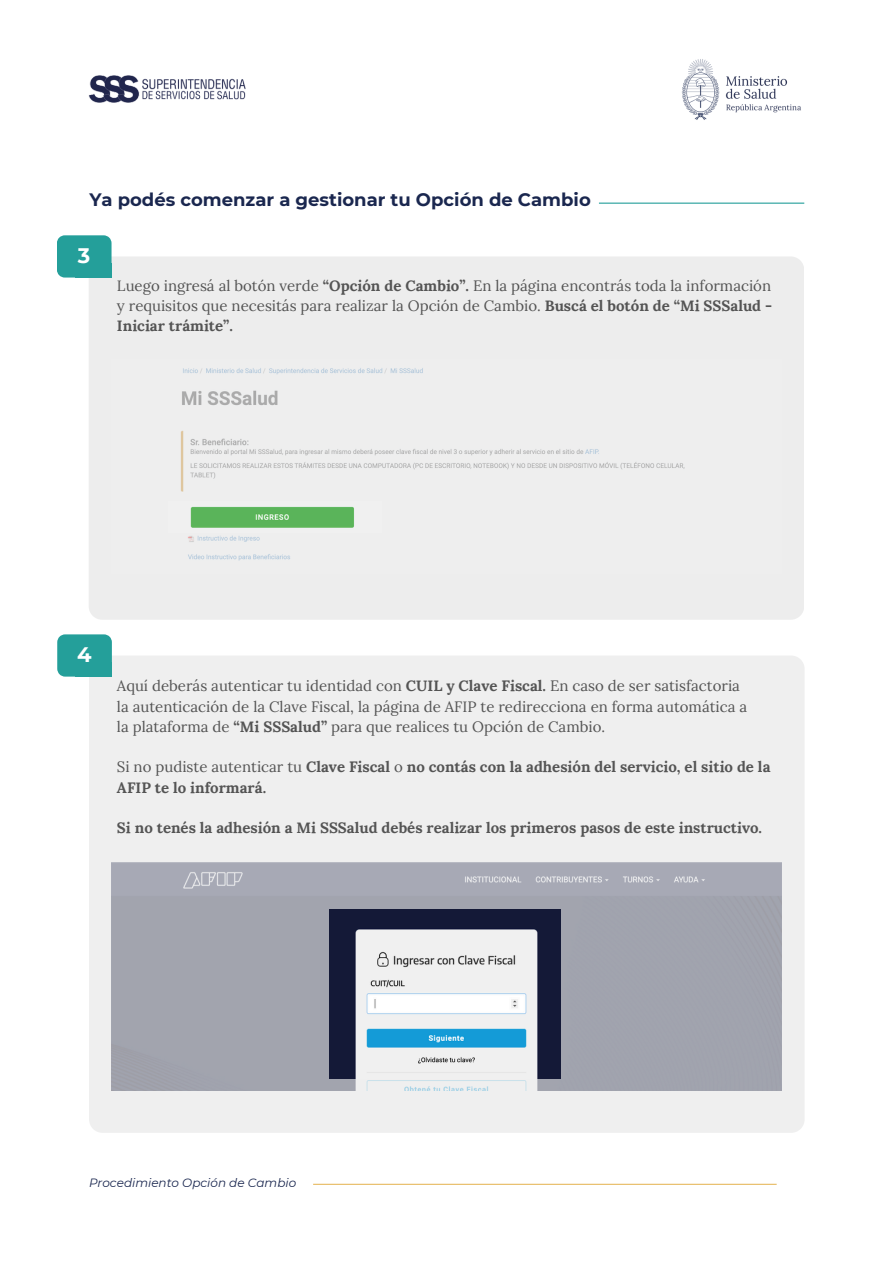
<style>
.page{position:relative;width:894px;height:1264px;background:#fff}
.page>*{position:absolute;margin:0;border:0;box-sizing:border-box;transform-origin:0 0}
.t1{font:700 21px "Montserrat";color:#fff}
.t2{font:700 18px "Montserrat";color:#1a274f}
.t3{font:15px/20.2px "Lora";color:#545454;text-align:justify}
.t4{font:700 15px/20.2px "Lora";color:#545454}
.t5{font:italic 12px "Montserrat";color:#1a274f}
.s1{font-weight:700}
.s2{font-weight:400}
</style>
<div class="page">
<img style="left:89px;top:75px;width:157px;height:28px">
<img style="left:682px;top:59px;width:119px;height:61px">
<div style="left:89px;top:256px;width:715px;height:363px;background:#ededed"></div>
<div style="left:57px;top:235px;width:54px;height:42px;background:#249f9a"></div>
<div style="left:75px;top:263px;width:36px;height:14px;background:#249f9a"></div>
<div style="left:89px;top:656px;width:715px;height:476px;background:#efefef"></div>
<svg style="left:57px;top:634px;width:55px;height:42px;background:#2ca29e"></svg>
<div style="left:76px;top:661px;width:36px;height:15px;background:#249f9a"></div>
<div style="left:111px;top:359px;width:670px;height:214px;background:#eee"></div>
<img style="left:168px;top:502px;width:213px;height:30px">
<div style="left:112px;top:862px;width:669px;height:228px;background:#a2a4ae"></div>
<img style="left:329px;top:909px;width:231px;height:169px">
<hr style="left:313px;top:1183px;width:463px;height:1px;background:#e7ba61">
<hr style="left:598px;top:202px;width:206px;height:2px;background:#249f9a">
<p class="t2" style="left:89px;top:188px;width:503px">Ya podés comenzar a gestionar tu Opción de Cambio</p>
<p class="t1" style="left:78px;top:242px;width:14px">3</p>
<p class="t3" style="left:117px;top:275px;width:656px">Luego ingresá al botón verde <span class="s1">“Opción de Cambio”.</span> En la página encontrás toda la información y requisitos que necesitás para realizar la Opción de Cambio. <span class="s1">Buscá el botón de “Mi SSSalud - Iniciar trámite”.</span></p>
<p class="t1" style="left:77px;top:641px;width:16px">4</p>
<p class="t3" style="left:117px;top:675px;width:631px;text-align:left">Aquí deberás autenticar tu identidad con <span class="s1">CUIL y Clave Fiscal.</span> En caso de ser satisfactoria la autenticación de la Clave Fiscal, la página de AFIP te redirecciona en forma automática a la plataforma de <span class="s1">“Mi SSSalud”</span> para que realices tu Opción de Cambio.</p>
<h3 class="t4" style="left:117px;top:756px;width:654px"><span class="s2">Si no pudiste autenticar tu</span> Clave Fiscal <span class="s2">o</span> no contás con la adhesión del servicio, el sitio de la<br>AFIP te lo informará.</h3>
<p class="t4" style="left:117px;top:817px;width:646px">Si no tenés la adhesión a Mi SSSalud debés realizar los primeros pasos de este instructivo.</p>
<h1 class="t5" style="left:89px;top:1175px;width:209px">Procedimiento Opción de Cambio</h1>
</div>
